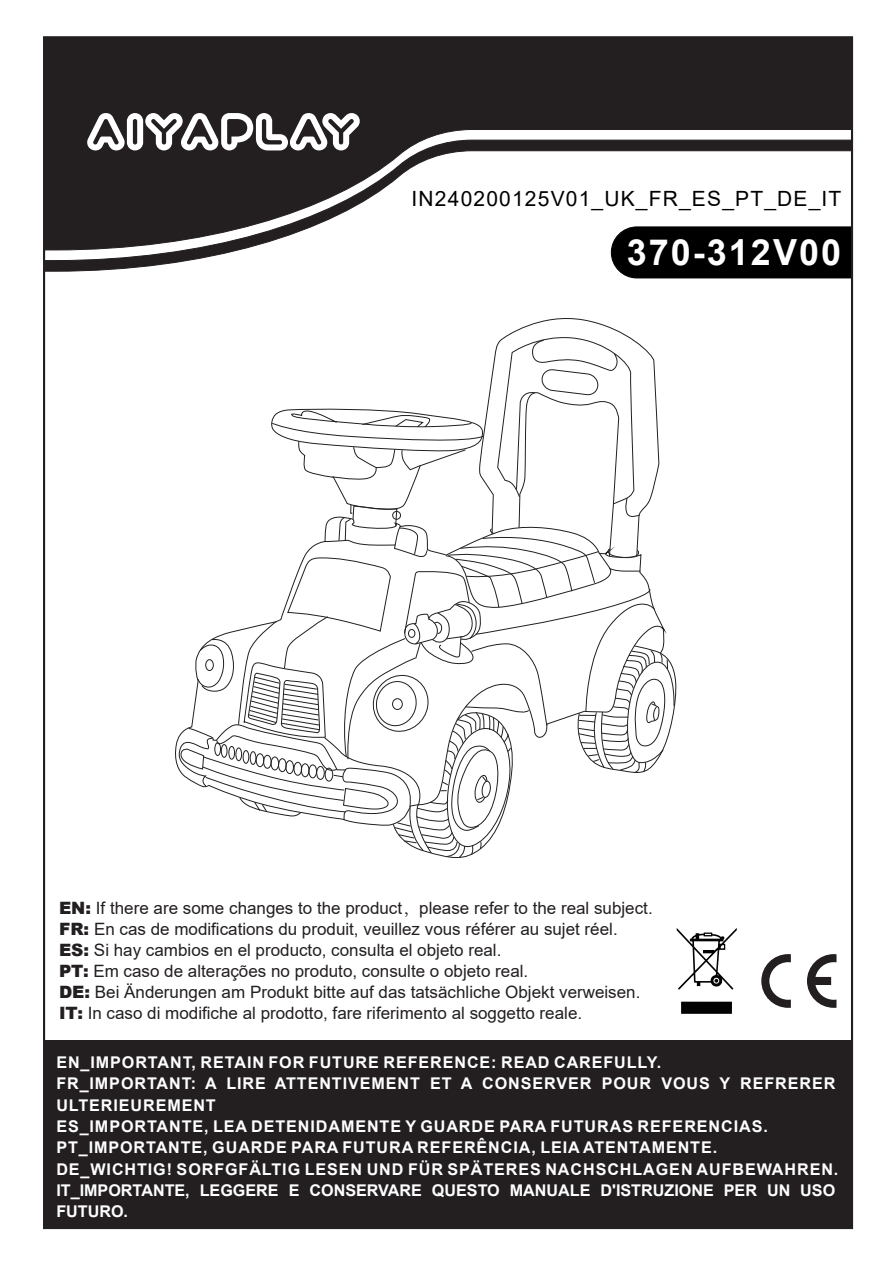
<style>
.page{position:relative;width:893px;height:1263px;background:#fff}
.page>*{position:absolute;margin:0;border:0;box-sizing:border-box;transform-origin:0 0}
.t1{font:700 36px "Arial";letter-spacing:.055em;color:#fff}
.t2{font:21px "Arial";letter-spacing:.055em;color:#000}
.t3{font:16.95px/21px "Arial";color:#231f20}
.t4{font:700 16.2px/21.3px "Arial";letter-spacing:.055em;color:#fff}
.s1{font-weight:900}
.s2{font-family:"Adobe Song Std";font-weight:300}
</style>
<div class="page">
<svg style="left:176px;top:335px;width:501px;height:523px"></svg>
<svg style="left:620px;top:272px;width:230px;height:7px;background:#191919"></svg>
<div style="left:43px;top:36px;width:810px;height:103px;background:#231f20"></div>
<svg style="left:43px;top:139px;width:810px;height:133px"></svg>
<svg style="left:87px;top:113px;width:273px;height:37px"></svg>
<div style="left:44px;top:1041px;width:808px;height:186px;background:#231f20"></div>
<svg style="left:761px;top:954px;width:75px;height:54px"></svg>
<svg style="left:681px;top:1002px;width:51px;height:12px"></svg>
<svg style="left:677px;top:928px;width:60px;height:62px"></svg>
<p class="t2" style="left:412px;top:184px;width:431px">IN240200125V01_UK_FR_ES_PT_DE_IT</p>
<h1 class="t1" style="left:627px;top:227px;width:216px">370-312V00</h1>
<p class="t3" style="left:59px;top:897px;width:595px"><span class="s1">EN:</span> If there are some changes to the product<span class="s2">，</span>please refer to the real subject.<br><span class="s1">FR:</span> En cas de modifications du produit, veuillez vous référer au sujet réel.<br><span class="s1">ES:</span> Si hay cambios en el producto, consulta el objeto real.<br><span class="s1">PT:</span> Em caso de alterações no produto, consulte o objeto real.<br><span class="s1">DE:</span> Bei Änderungen am Produkt bitte auf das tatsächliche Objekt verweisen.<br><span class="s1">IT:</span> In caso di modifiche al prodotto, fare riferimento al soggetto reale.</p>
<p class="t4" style="left:56px;top:1052px;width:784px">EN_IMPORTANT, RETAIN FOR FUTURE REFERENCE: READ CAREFULLY.<br>FR_IMPORTANT: A LIRE ATTENTIVEMENT ET A CONSERVER POUR VOUS Y REFRERER ULTERIEUREMENT<br>ES_IMPORTANTE, LEA DETENIDAMENTE Y GUARDE PARA FUTURAS REFERENCIAS.<br>PT_IMPORTANTE, GUARDE PARA FUTURA REFERÊNCIA, LEIA ATENTAMENTE.<br>DE_WICHTIG! SORFGFÄLTIG LESEN UND FÜR SPÄTERES NACHSCHLAGEN AUFBEWAHREN.<br>IT_IMPORTANTE, LEGGERE E CONSERVARE QUESTO MANUALE D'ISTRUZIONE PER UN USO FUTURO.</p>
</div>
